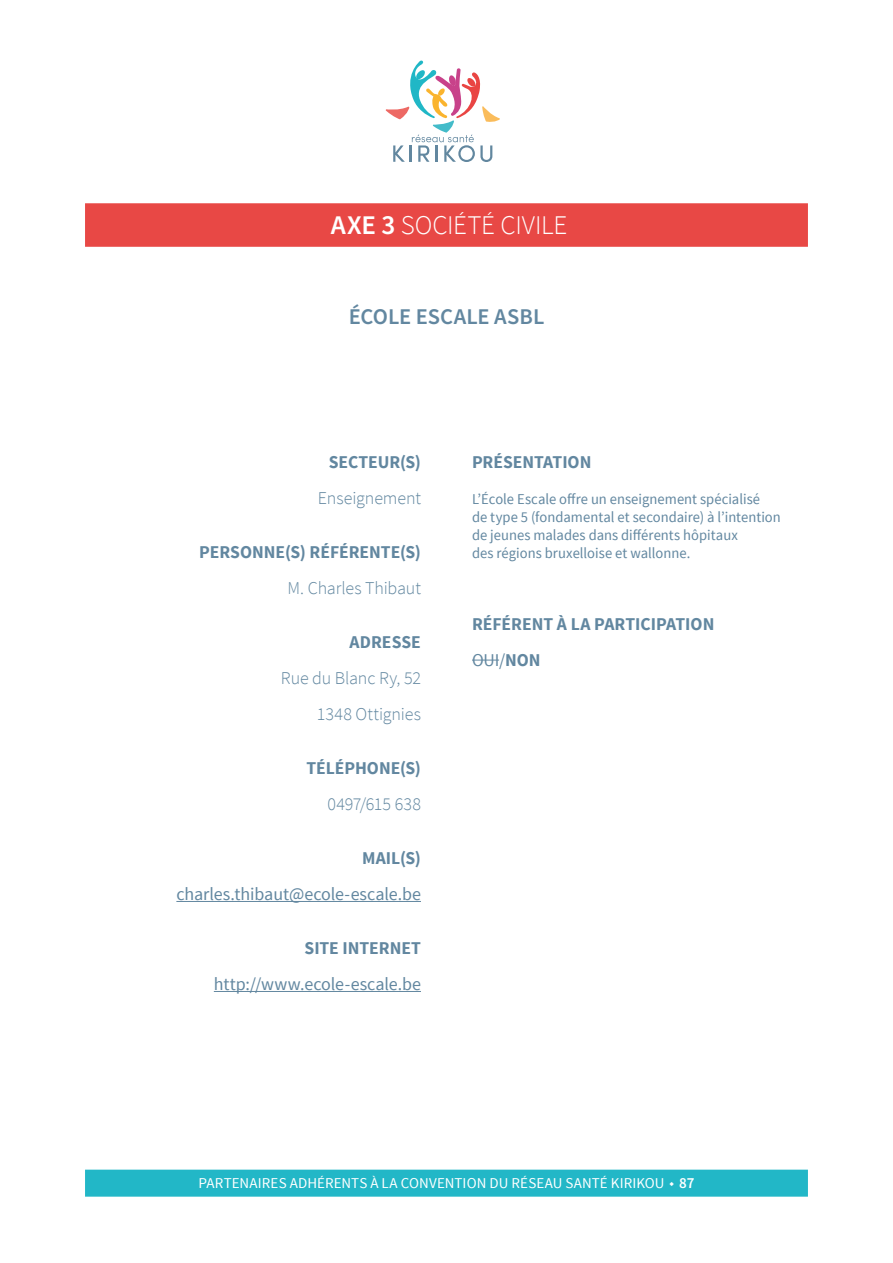
<style>
.page{position:relative;width:893px;height:1263px;background:#fff}
.page>*{position:absolute;margin:0;border:0;box-sizing:border-box;transform-origin:0 0}
.t1{font:300 27px "Source Sans Pro";letter-spacing:-.005em;color:#fff}
.t2{font:600 22.5px "Source Sans Pro";color:#6287a0}
.t3{font:700 18px/36px "Source Sans Pro";color:#6287a0}
.t4{font:300 18px/36px "Source Sans Pro";letter-spacing:-.005em;color:#6287a0;text-align:right}
.t5{font:18px "Source Sans Pro";letter-spacing:-.005em;color:#6287a0}
.t6{font:15px/18px "Source Sans Pro";letter-spacing:.005em;color:#6287a0}
.t7{font:15px "Source Sans Pro";letter-spacing:.005em;color:#fff}
.s1{font-weight:600}
.s2{font-weight:400}
</style>
<div class="page">
<div style="left:85px;top:203px;width:723px;height:44px;background:#e84845"></div>
<div style="left:85px;top:1170px;width:723px;height:27px;background:#22b7c7"></div>
<hr style="left:176px;top:901px;width:245px;height:1px;background:#6287a0">
<hr style="left:214px;top:991px;width:207px;height:1px;background:#6287a0">
<svg style="left:472px;top:660px;width:27px;height:1px"></svg>
<svg style="left:386px;top:61px;width:114px;height:101px"></svg>
<h1 class="t1" style="left:331px;top:209px;width:238px"><span class="s1">AXE 3</span> SOCIÉTÉ CIVILE</h1>
<h2 class="t2" style="left:349px;top:302px;width:197px">ÉCOLE ESCALE ASBL</h2>
<p class="t3" style="left:329px;top:445px;width:94px">SECTEUR(S)</p>
<p class="t4" style="left:318px;top:480px;width:104px">Enseignement</p>
<p class="t3" style="left:199px;top:535px;width:223px">PERSONNE(S) RÉFÉRENTE(S)</p>
<p class="t4" style="left:288px;top:570px;width:135px">M. Charles Thibaut</p>
<p class="t3" style="left:350px;top:625px;width:73px">ADRESSE</p>
<p class="t4" style="left:281px;top:660px;width:142px">Rue du Blanc Ry, 52<br>1348 Ottignies</p>
<p class="t3" style="left:307px;top:751px;width:116px">TÉLÉPHONE(S)</p>
<p class="t4" style="left:327px;top:786px;width:95px">0497/615 638</p>
<p class="t3" style="left:362px;top:841px;width:60px">MAIL(S)</p>
<p class="t5" style="left:176px;top:883px;width:246px">charles.thibaut@ecole-escale.be</p>
<p class="t3" style="left:305px;top:931px;width:118px">SITE INTERNET</p>
<p class="t5" style="left:214px;top:973px;width:209px">http://www.ecole-escale.be</p>
<p class="t3" style="left:472px;top:445px;width:121px">PRÉSENTATION</p>
<p class="t6" style="left:472px;top:490px;width:310px">L’École Escale offre un enseignement spécialisé<br>de type 5 (fondamental et secondaire) à l’intention de jeunes malades dans différents hôpitaux<br>des régions bruxelloise et wallonne.</p>
<p class="t3" style="left:472px;top:607px;width:244px">RÉFÉRENT À LA PARTICIPATION<br><span class="s2">OUI/</span>NON</p>
<p class="t7" style="left:198px;top:1174px;width:498px">PARTENAIRES ADHÉRENTS À LA CONVENTION DU RÉSEAU SANTÉ KIRIKOU ◆ <span class="s1">87</span></p>
</div>
